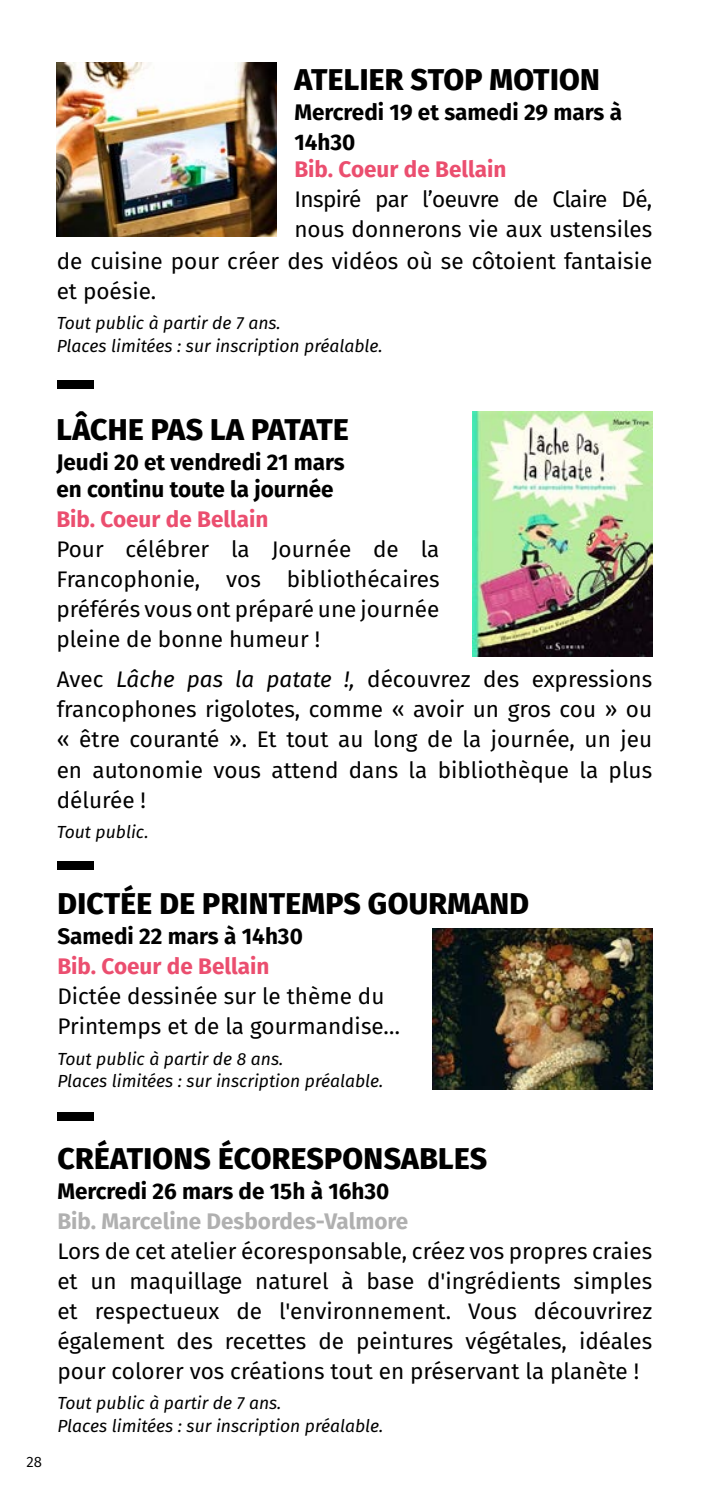
<style>
.page{position:relative;width:709px;height:1489px;background:#fff}
.page>*{position:absolute;margin:0;border:0;box-sizing:border-box;transform-origin:0 0}
.t1{font:800 30px "Fira Sans";letter-spacing:.01em;color:#000}
.t2{font:22.5px/30px "Fira Sans";color:#000}
.t3{font:700 22.5px/30px "Fira Sans";color:#000}
.t4{font:700 22.5px "Fira Sans";color:#eb4e6f}
.t5{font:700 22.5px "Fira Sans";color:#b0b0b0}
.t6{font:italic 17.5px/22.5px "Fira Sans";color:#000}
.t7{font:15px "Fira Sans";color:#000}
.s1{font-style:italic}
</style>
<div class="page">
<div style="left:57px;top:380px;width:37px;height:9px;background:#000"></div>
<div style="left:57px;top:861px;width:37px;height:9px;background:#000"></div>
<div style="left:57px;top:1112px;width:37px;height:8px;background:#000"></div>
<img style="left:57px;top:62px;width:219px;height:174px">
<img style="left:472px;top:412px;width:180px;height:244px">
<img style="left:432px;top:928px;width:220px;height:161px">
<h1 class="t1" style="left:294px;top:54px;width:307px">ATELIER STOP MOTION</h1>
<p class="t3" style="left:294px;top:96px;width:329px">Mercredi 19 et samedi 29 mars à<br>14h30</p>
<p class="t4" style="left:294px;top:150px;width:213px">Bib. Coeur de Bellain</p>
<p class="t2" style="left:294px;top:184px;width:359px">Inspiré par l’oeuvre de Claire Dé, nous donnerons vie aux ustensiles</p>
<p class="t2" style="left:57px;top:246px;width:597px">de cuisine pour créer des vidéos où se côtoient fantaisie et poésie.</p>
<p class="t6" style="left:57px;top:311px;width:327px">Tout public à partir de 7 ans.<br>Places limitées : sur inscription préalable.</p>
<h1 class="t1" style="left:57px;top:403px;width:294px">LÂCHE PAS LA PATATE</h1>
<p class="t3" style="left:56px;top:447px;width:290px;line-height:27px">Jeudi 20 et vendredi 21 mars en continu toute la journée</p>
<p class="t4" style="left:56px;top:500px;width:213px">Bib. Coeur de Bellain</p>
<p class="t2" style="left:56px;top:533px;width:384px;text-align:justify">Pour célébrer la Journée de la Francophonie, vos bibliothécaires préférés vous ont préparé une journée pleine de bonne humeur !</p>
<p class="t2" style="left:57px;top:664px;width:597px;text-align:justify">Avec <span class="s1">Lâche pas la patate !,</span> découvrez des expressions francophones rigolotes, comme « avoir un gros cou » ou « être couranté ». Et tout au long de la journée, un jeu en autonomie vous attend dans la bibliothèque la plus délurée !</p>
<p class="t6" style="left:57px;top:819px;width:93px">Tout public.</p>
<h1 class="t1" style="left:58px;top:877px;width:473px">DICTÉE DE PRINTEMPS GOURMAND</h1>
<p class="t3" style="left:57px;top:920px;width:247px">Samedi 22 mars à 14h30</p>
<p class="t4" style="left:57px;top:947px;width:213px">Bib. Coeur de Bellain</p>
<p class="t2" style="left:57px;top:980px;width:344px">Dictée dessinée sur le thème du<br>Printemps et de la gourmandise…</p>
<p class="t6" style="left:57px;top:1046px;width:327px">Tout public à partir de 8 ans.<br>Places limitées : sur inscription préalable.</p>
<p class="t7" style="left:27px;top:1450px;width:17px">28</p>
<h1 class="t1" style="left:58px;top:1132px;width:431px">CRÉATIONS ÉCORESPONSABLES</h1>
<p class="t3" style="left:57px;top:1174px;width:333px">Mercredi 26 mars de 15h à 16h30</p>
<p class="t5" style="left:57px;top:1202px;width:352px">Bib. Marceline Desbordes-Valmore</p>
<p class="t2" style="left:57px;top:1235px;width:596px;text-align:justify">Lors de cet atelier écoresponsable, créez vos propres craies et un maquillage naturel à base d'ingrédients simples et respectueux de l'environnement. Vous découvrirez également des recettes de peintures végétales, idéales pour colorer vos créations tout en préservant la planète !</p>
<p class="t6" style="left:57px;top:1391px;width:327px">Tout public à partir de 7 ans.<br>Places limitées : sur inscription préalable.</p>
</div>
